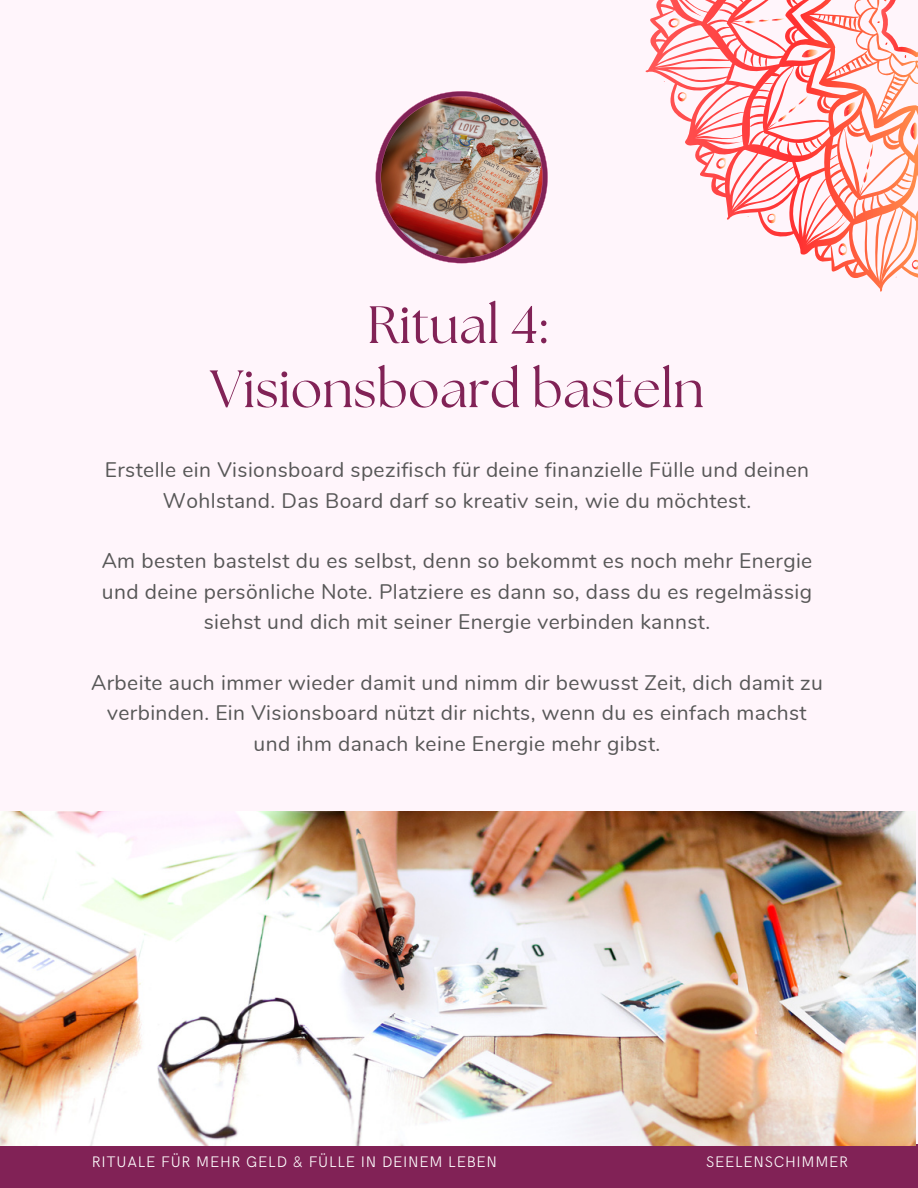
<style>
.page{position:relative;width:918px;height:1188px;background:#fff5fb}
.page>*{position:absolute;margin:0;border:0;box-sizing:border-box;transform-origin:0 0}
.t1{font:52.35px "The Seasons";letter-spacing:.005em;color:#812256}
.t2{font:21px/30.3px "Nunito";letter-spacing:.02em;color:#575757;text-align:center}
.t3{font:300 15.3px "HK Grotesk";letter-spacing:.05em;color:#fff}
</style>
<div class="page">
<img style="left:376px;top:91px;width:172px;height:172px">
<div style="left:0;top:1145px;width:918px;height:43px;background:#812256"></div>
<svg style="left:645px;top:0;width:273px;height:292px"></svg>
<svg style="left:911px;top:259px;width:7px;height:11px"></svg>
<svg style="left:910px;top:122px;width:8px;height:18px"></svg>
<svg style="left:862px;top:144px;width:12px;height:39px"></svg>
<svg style="left:838px;top:242px;width:10px;height:15px"></svg>
<svg style="left:767px;top:214px;width:10px;height:10px"></svg>
<svg style="left:844px;top:102px;width:12px;height:15px"></svg>
<svg style="left:778px;top:95px;width:30px;height:27px"></svg>
<svg style="left:715px;top:158px;width:12px;height:11px"></svg>
<svg style="left:677px;top:92px;width:11px;height:10px"></svg>
<svg style="left:801px;top:49px;width:18px;height:9px"></svg>
<svg style="left:745px;top:18px;width:40px;height:6px"></svg>
<svg style="left:668px;top:18px;width:13px;height:10px"></svg>
<svg style="left:876px;top:0;width:42px;height:59px"></svg>
<img style="left:0;top:811px;width:916px;height:334px">
<p class="t1" style="left:367px;top:301px;width:181px">Ritual 4:</p>
<p class="t1" style="left:210px;top:365px;width:496px">Visionsboard basteln</p>
<p class="t2" style="left:105px;top:455px;width:706px">Erstelle ein Visionsboard spezifisch für deine finanzielle Fülle und deinen<br>Wohlstand. Das Board darf so kreativ sein, wie du möchtest.</p>
<p class="t2" style="left:102px;top:546px;width:712px">Am besten bastelst du es selbst, denn so bekommt es noch mehr Energie und deine persönliche Note. Platziere es dann so, dass du es regelmässig siehst und dich mit seiner Energie verbinden kannst.</p>
<p class="t2" style="left:91px;top:668px;width:733px">Arbeite auch immer wieder damit und nimm dir bewusst Zeit, dich damit zu verbinden. Ein Visionsboard nützt dir nichts, wenn du es einfach machst und ihm danach keine Energie mehr gibst.</p>
<p class="t3" style="left:92px;top:1154px;width:407px">RITUALE FÜR MEHR GELD &amp; FÜLLE IN DEINEM LEBEN</p>
<p class="t3" style="left:706px;top:1154px;width:144px">SEELENSCHIMMER</p>
<p class="t3" style="left:792px;top:1154px;width:81px">INTUITION</p>
</div>
